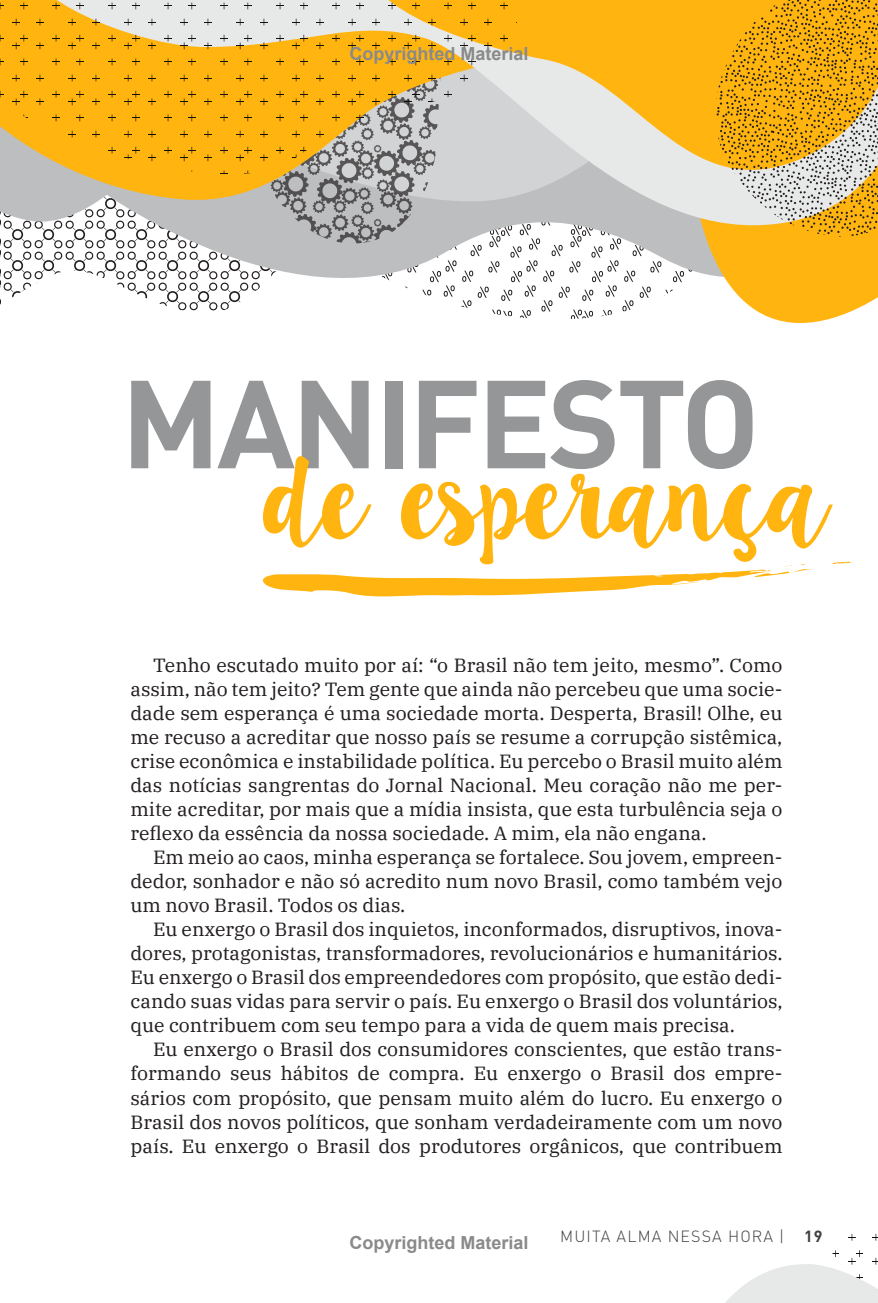
<style>
.page{position:relative;width:878px;height:1303px;background:#fff}
.page>*{position:absolute;margin:0;border:0;box-sizing:border-box;transform-origin:0 0}
.t1{font:700 122.8px "DIN Pro";letter-spacing:-.03em;color:#949698}
.t2{font:96.6px "Lilly Belle";letter-spacing:-.11em;color:#ffb40f}
.t3{font:19px/24px "IBM Plex Serif";color:#231f20;text-align:justify}
.t4{font:700 18px "Arial";color:#8a8a8a}
.t5{font:300 16px "DIN Pro";letter-spacing:.07em;color:#414142}
.s1{font-weight:700}
</style>
<div class="page">
<svg style="left:129px;top:227px;width:543px;height:92px"></svg>
<svg style="left:219px;top:227px;width:224px;height:16px"></svg>
<svg style="left:672px;top:227px;width:206px;height:96px;fill:#ffb40f"></svg>
<svg style="left:129px;top:199px;width:577px;height:28px;fill:#bcbec0"></svg>
<svg style="left:363px;top:0;width:343px;height:219px"></svg>
<svg style="left:129px;top:0;width:417px;height:199px"></svg>
<svg style="left:831px;top:561px;width:23px;height:3px"></svg>
<svg style="left:263px;top:564px;width:550px;height:33px"></svg>
<svg style="left:0;top:0;width:129px;height:305px"></svg>
<svg style="left:706px;top:0;width:172px;height:238px"></svg>
<svg style="left:725px;top:1233px;width:153px;height:70px"></svg>
<p class="t4" style="left:349px;top:41px;width:181px">Copyrighted Material</p>
<h1 class="t1" style="left:121px;top:340px;width:640px">MANIFESTO</h1>
<h2 class="t2" style="left:261px;top:426px;width:575px">de esperança</h2>
<p class="t3" style="left:130px;top:652px;width:654px;text-indent:23px">Tenho escutado muito por aí: “o Brasil não tem jeito, mesmo”. Como assim, não tem jeito? Tem gente que ainda não percebeu que uma socie&shy;dade sem esperança é uma sociedade morta. Desperta, Brasil! Olhe, eu me recuso a acreditar que nosso país se resume a corrupção sistêmica, crise econômica e instabilidade política. Eu percebo o Brasil muito além das notícias sangrentas do Jornal Nacional. Meu coração não me per&shy;mite acreditar, por mais que a mídia insista, que esta turbulência seja o reflexo da essência da nossa sociedade. A mim, ela não engana.</p>
<p class="t3" style="left:130px;top:844px;width:653px;text-indent:23px">Em meio ao caos, minha esperança se fortalece. Sou jovem, empreen&shy;dedor, sonhador e não só acredito num novo Brasil, como também vejo um novo Brasil. Todos os dias.</p>
<p class="t3" style="left:130px;top:916px;width:654px;text-indent:23px">Eu enxergo o Brasil dos inquietos, inconformados, disruptivos, inova&shy;dores, protagonistas, transformadores, revolucionários e humanitários.<br>Eu enxergo o Brasil dos empreendedores com propósito, que estão dedi&shy;cando suas vidas para servir o país. Eu enxergo o Brasil dos voluntários, que contribuem com seu tempo para a vida de quem mais precisa.</p>
<p class="t3" style="left:130px;top:1036px;width:654px;text-indent:23px">Eu enxergo o Brasil dos consumidores conscientes, que estão trans&shy;formando seus hábitos de compra. Eu enxergo o Brasil dos empre&shy;sários com propósito, que pensam muito além do lucro. Eu enxergo o Brasil dos novos políticos, que sonham verdadeiramente com um novo país. Eu enxergo o Brasil dos produtores orgânicos, que contribuem</p>
<p class="t4" style="left:349px;top:1229px;width:181px">Copyrighted Material</p>
<p class="t5" style="left:560px;top:1225px;width:264px">MUITA ALMA NESSA HORA | <span class="s1">19</span></p>
</div>
